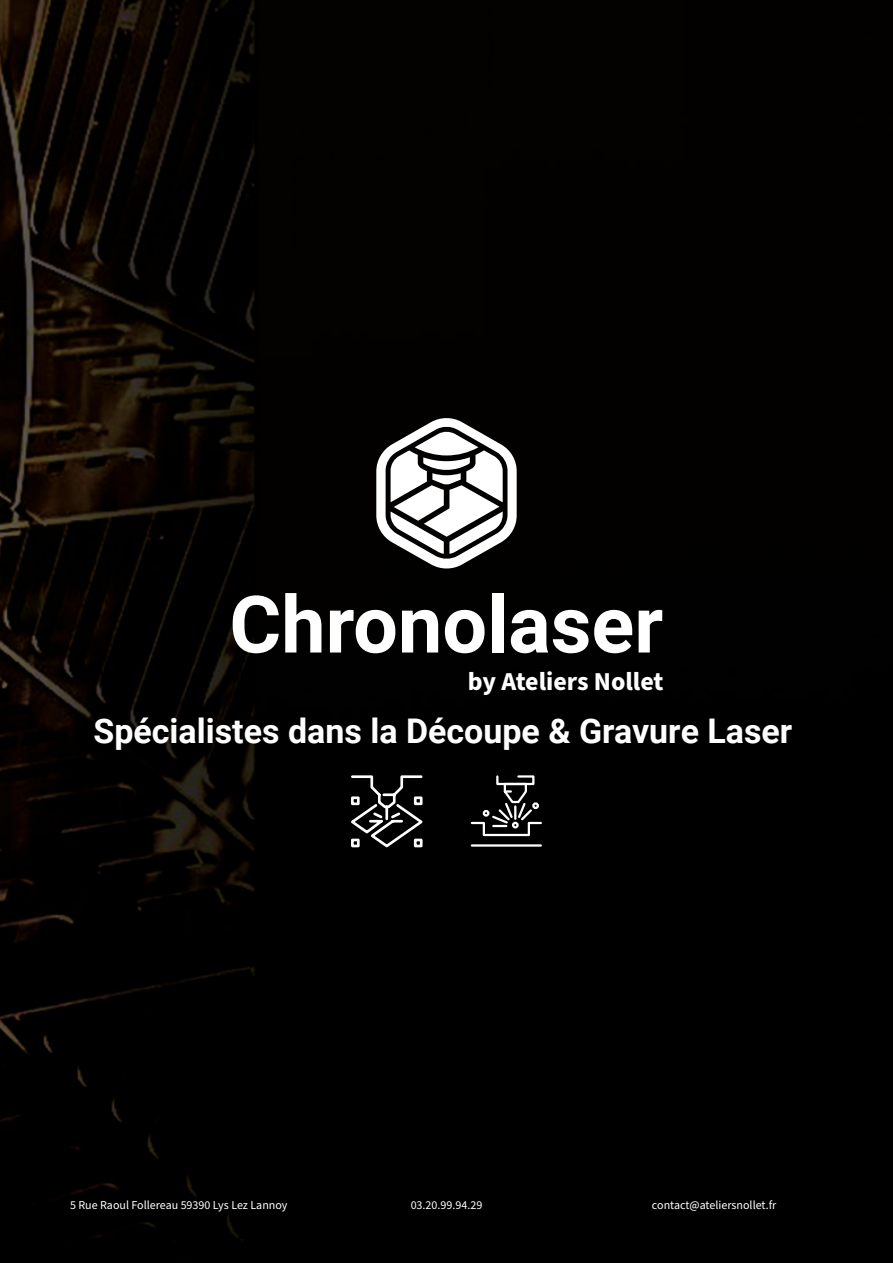
<style>
.page{position:relative;width:893px;height:1263px;background:#fff}
.page>*{position:absolute;margin:0;border:0;box-sizing:border-box;transform-origin:0 0}
.t1{font:700 79.2px "Roboto";color:#fff}
.t2{font:700 33.9px "Roboto";color:#fff}
.t3{font:700 25.8px "Source Sans Pro";color:#fff}
.t4{font:12px "Source Sans Pro";color:#fff}
</style>
<div class="page">
<img style="left:0;top:0;width:893px;height:1263px">
<svg style="left:376px;top:417px;width:141px;height:152px"></svg>
<svg style="left:348px;top:774px;width:78px;height:75px;background:#343434"></svg>
<svg style="left:470px;top:774px;width:73px;height:74px;background:#2d2d2d"></svg>
<h1 class="t1" style="left:229px;top:569px;width:435px">Chronolaser</h1>
<h3 class="t3" style="left:468px;top:664px;width:197px">by Ateliers Nollet</h3>
<h2 class="t2" style="left:94px;top:708px;width:700px">Spécialistes dans la Découpe &amp; Gravure Laser</h2>
<p class="t4" style="left:70px;top:1197px;width:219px">5 Rue Raoul Follereau 59390 Lys Lez Lannoy</p>
<p class="t4" style="left:411px;top:1197px;width:73px">03.20.99.94.29</p>
<p class="t4" style="left:652px;top:1197px;width:126px">contact@ateliersnollet.fr</p>
</div>
